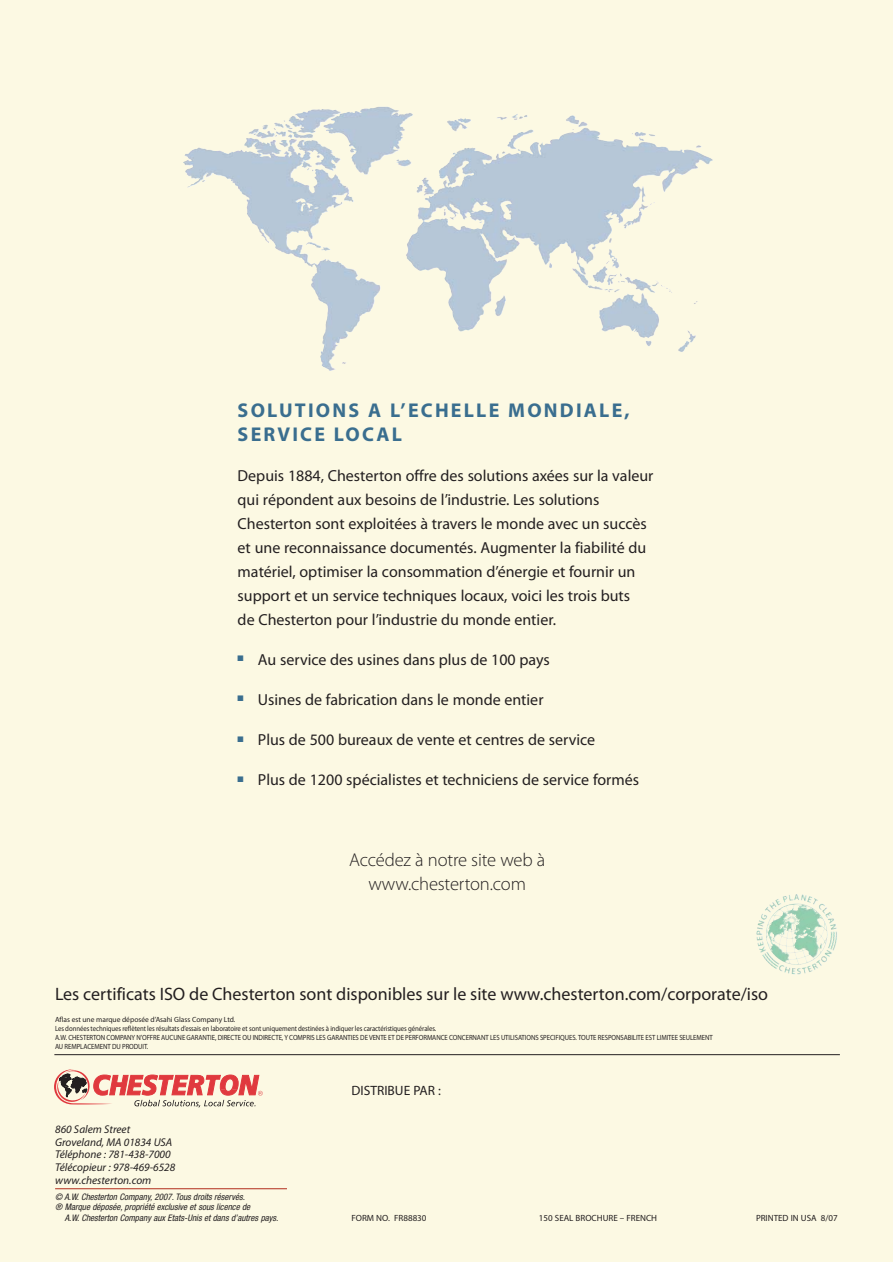
<style>
.page{position:relative;width:893px;height:1262px;background:#fff}
.page>*{position:absolute;margin:0;border:0;box-sizing:border-box;transform-origin:0 0}
.t1{font:700 19.95px/24px "Myriad Pro";letter-spacing:.11em;color:#3a6e8f}
.t2{font:300 18.6px/24px "Myriad Pro";letter-spacing:-.01em;color:#231f20;text-align:center}
.t3{font:18px "Myriad Pro";color:#231f20}
.t4{font:16.05px/24px "Myriad Pro";color:#231f20}
.t5{font:13.5px "Myriad Pro";color:#231f20}
.t6{font:italic 11.25px/12.8px "Myriad Pro";color:#231f20}
.t7{font:italic condensed 9px "Helvetica Neue";color:#231f20}
.t8{font:9px "Myriad Pro";color:#231f20}
.t9{font:7.5px/9px "Myriad Pro";letter-spacing:-.01em;color:#231f20}
</style>
<div class="page">
<div style="left:0;top:0;width:893px;height:1261px;background:#fcf9e3"></div>
<p class="t1" style="left:238px;top:400px;width:393px">SOLUTIONS A L’ECHELLE MONDIALE,<br>SERVICE LOCAL</p>
<p class="t4" style="left:238px;top:465px;width:417px">Depuis 1884, Chesterton offre des solutions axées sur la valeur qui répondent aux besoins de l’industrie. Les solutions Chesterton sont exploitées à travers le monde avec un succès et une reconnaissance documentés. Augmenter la fiabilité du matériel, optimiser la consommation d’énergie et fournir un support et un service techniques locaux, voici les trois buts<br>de Chesterton pour l’industrie du monde entier.</p>
<p class="t4" style="left:238px;top:649px;width:314px"><sup>■</sup> Au service des usines dans plus de 100 pays</p>
<p class="t4" style="left:238px;top:689px;width:307px"><sup>■</sup> Usines de fabrication dans le monde entier</p>
<p class="t4" style="left:238px;top:729px;width:359px"><sup>■</sup> Plus de 500 bureaux de vente et centres de service</p>
<p class="t4" style="left:238px;top:769px;width:403px"><sup>■</sup> Plus de 1200 spécialistes et techniciens de service formés</p>
<p class="t2" style="left:349px;top:849px;width:198px">Accédez à notre site web à www.chesterton.com</p>
<p class="t3" style="left:55px;top:987px;width:714px">Les certificats ISO de Chesterton sont disponibles sur le site www.chesterton.com/corporate/iso</p>
<p class="t9" style="left:55px;top:1016px;width:659px">Aflas est une marque déposée d’Asahi Glass Company Ltd.<br>Les données techniques reflètent les résultats d’essais en laboratoire et sont uniquement destinées à indiquer les caractéristiques générales.<br>A.W. CHESTERTON COMPANY N’OFFRE AUCUNE GARANTIE, DIRECTE OU INDIRECTE, Y COMPRIS LES GARANTIES DE VENTE ET DE PERFORMANCE CONCERNANT LES UTILISATIONS SPECIFIQUES. TOUTE RESPONSABILITE EST LIMITEE SEULEMENT AU REMPLACEMENT DU PRODUIT.</p>
<p class="t6" style="left:55px;top:1123px;width:122px">860 Salem Street<br>Groveland, MA 01834 USA<br>Téléphone : 781-438-7000<br>Télécopieur : 978-469-6528 www.chesterton.com</p>
<p class="t7" style="left:55px;top:1193px;width:193px">© A.W. Chesterton Company, 2007. Tous droits réservés.</p>
<p class="t7" style="left:55px;top:1203px;width:198px">® Marque déposée, propriété exclusive et sous licence de</p>
<p class="t7" style="left:65px;top:1214px;width:217px">A.W. Chesterton Company aux Etats-Unis et dans d’autres pays.</p>
<p class="t5" style="left:351px;top:1085px;width:91px">DISTRIBUE PAR :</p>
<p class="t8" style="left:351px;top:1214px;width:76px">FORM NO. FR88830</p>
<p class="t8" style="left:539px;top:1214px;width:120px">150 SEAL BROCHURE – FRENCH</p>
<p class="t8" style="left:756px;top:1214px;width:83px">PRINTED IN USA 8/07</p>
</div>
